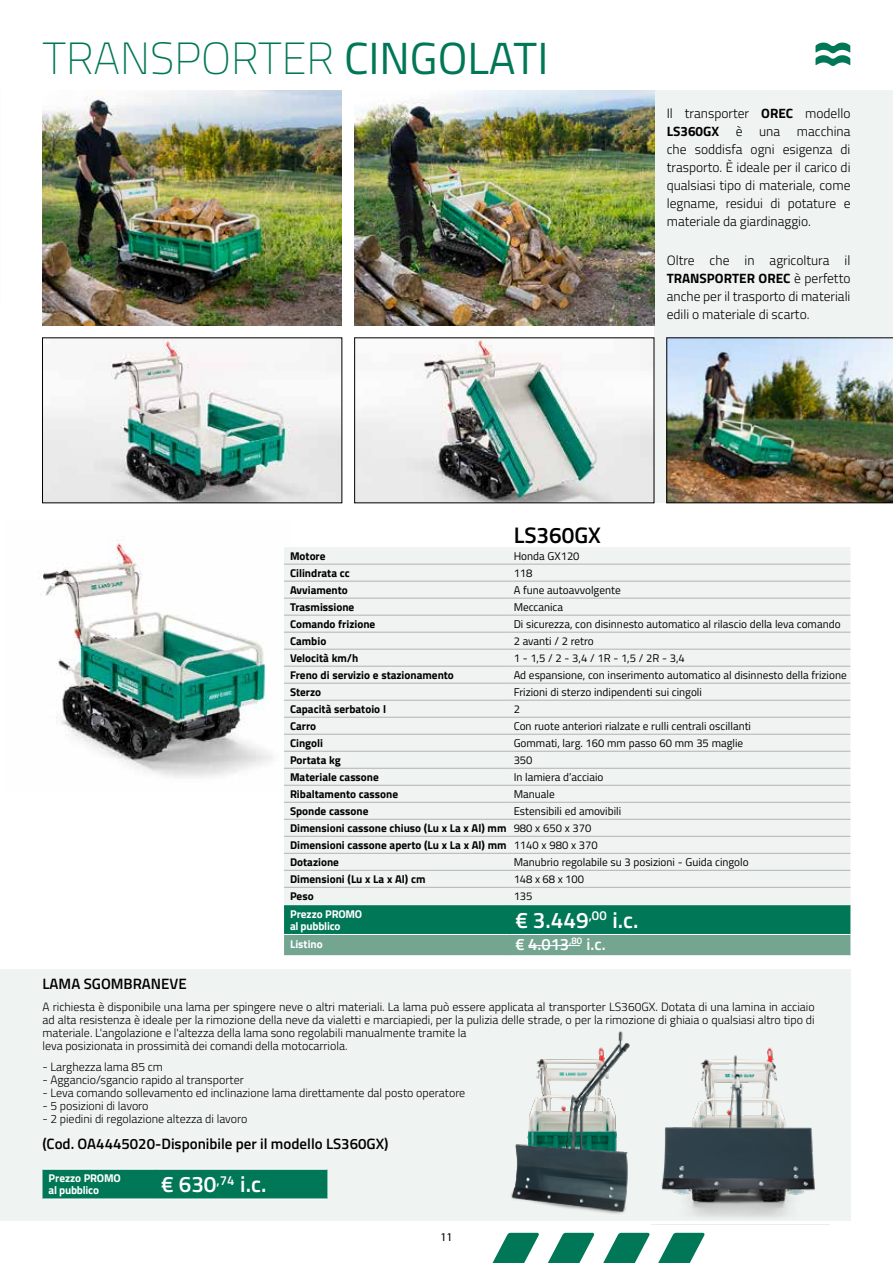
<style>
.page{position:relative;width:893px;height:1263px;background:#fff}
.page>*{position:absolute;margin:0;border:0;box-sizing:border-box;transform-origin:0 0}
.t1{font:200 45px "Titillium Web";color:#007756}
.t2{font:600 22.5px "Titillium Web";color:#fff}
.t3{font:600 22.5px "Titillium Web";color:#000}
.t4{font:600 16.5px "Titillium Web";color:#fff}
.t5{font:600 15px "Titillium Web";color:#000}
.t6{font:300 13.5px/18px "Titillium Web";color:#000;text-align:justify}
.t7{font:300 12px/12.9px "Titillium Web";color:#000}
.t8{font:12px "Myriad Pro";color:#000}
.t9{font:11.25px "Titillium Web";color:#000}
.t10{font:700 11.25px/17px "Titillium Web";color:#000}
.t11{font:700 11.25px/12px "Titillium Web";letter-spacing:-.02em;color:#fff}
.t12{font:700 11.25px "Titillium Web";color:#fff}
.s1{font-weight:400}
.s2{font-weight:700}
</style>
<div class="page">
<div style="left:0;top:969px;width:850px;height:251px;background:#eff3f1"></div>
<svg style="left:815px;top:42px;width:35px;height:24px"></svg>
<div style="left:654px;top:90px;width:239px;height:413px;background:#eff3f1"></div>
<img style="left:39px;top:539px;width:234px;height:239px">
<img style="left:652px;top:1047px;width:178px;height:178px">
<img style="left:500px;top:1031px;width:147px;height:190px">
<img style="left:43px;top:90px;width:299px;height:235px">
<img style="left:44px;top:340px;width:296px;height:161px">
<img style="left:356px;top:340px;width:296px;height:161px">
<img style="left:667px;top:338px;width:226px;height:165px">
<img style="left:355px;top:90px;width:299px;height:235px">
<div style="left:284px;top:547px;width:566px;height:357px;background:#eff3f1"></div>
<hr style="left:284px;top:564px;width:224px;height:1px;background:#b3b2b2">
<hr style="left:508px;top:564px;width:342px;height:1px;background:#b3b2b2">
<hr style="left:284px;top:581px;width:224px;height:1px;background:#b3b2b2">
<hr style="left:508px;top:581px;width:342px;height:1px;background:#b3b2b2">
<hr style="left:284px;top:598px;width:224px;height:1px;background:#b3b2b2">
<hr style="left:508px;top:598px;width:342px;height:1px;background:#b3b2b2">
<hr style="left:284px;top:615px;width:224px;height:1px;background:#b3b2b2">
<hr style="left:508px;top:615px;width:342px;height:1px;background:#b3b2b2">
<hr style="left:284px;top:632px;width:224px;height:1px;background:#b3b2b2">
<hr style="left:508px;top:632px;width:342px;height:1px;background:#b3b2b2">
<hr style="left:284px;top:649px;width:224px;height:1px;background:#b3b2b2">
<hr style="left:508px;top:649px;width:342px;height:1px;background:#b3b2b2">
<hr style="left:284px;top:666px;width:224px;height:1px;background:#b3b2b2">
<hr style="left:508px;top:666px;width:342px;height:1px;background:#b3b2b2">
<hr style="left:284px;top:683px;width:224px;height:1px;background:#b3b2b2">
<hr style="left:508px;top:683px;width:342px;height:1px;background:#b3b2b2">
<hr style="left:284px;top:700px;width:224px;height:1px;background:#b3b2b2">
<hr style="left:508px;top:700px;width:342px;height:1px;background:#b3b2b2">
<hr style="left:284px;top:717px;width:224px;height:1px;background:#b3b2b2">
<hr style="left:508px;top:717px;width:342px;height:1px;background:#b3b2b2">
<hr style="left:284px;top:734px;width:224px;height:1px;background:#b3b2b2">
<hr style="left:508px;top:734px;width:342px;height:1px;background:#b3b2b2">
<hr style="left:284px;top:751px;width:224px;height:1px;background:#b3b2b2">
<hr style="left:508px;top:751px;width:342px;height:1px;background:#b3b2b2">
<hr style="left:284px;top:768px;width:224px;height:1px;background:#b3b2b2">
<hr style="left:508px;top:768px;width:342px;height:1px;background:#b3b2b2">
<hr style="left:284px;top:785px;width:224px;height:1px;background:#b3b2b2">
<hr style="left:508px;top:785px;width:342px;height:1px;background:#b3b2b2">
<hr style="left:284px;top:802px;width:224px;height:1px;background:#b3b2b2">
<hr style="left:508px;top:802px;width:342px;height:1px;background:#b3b2b2">
<hr style="left:284px;top:819px;width:224px;height:1px;background:#b3b2b2">
<hr style="left:508px;top:819px;width:342px;height:1px;background:#b3b2b2">
<hr style="left:284px;top:836px;width:224px;height:1px;background:#b3b2b2">
<hr style="left:508px;top:836px;width:342px;height:1px;background:#b3b2b2">
<hr style="left:284px;top:853px;width:224px;height:1px;background:#b3b2b2">
<hr style="left:508px;top:853px;width:342px;height:1px;background:#b3b2b2">
<hr style="left:284px;top:870px;width:224px;height:1px;background:#b3b2b2">
<hr style="left:508px;top:870px;width:342px;height:1px;background:#b3b2b2">
<hr style="left:284px;top:887px;width:224px;height:1px;background:#b3b2b2">
<hr style="left:508px;top:887px;width:342px;height:1px;background:#b3b2b2">
<svg style="left:284px;top:905px;width:566px;height:50px;background:#308a6e"></svg>
<hr style="left:284px;top:934px;width:225px;height:1px;background:#fff">
<hr style="left:509px;top:934px;width:341px;height:1px;background:#fff">
<hr style="left:528px;top:945px;width:52px;height:1px;background:#fff">
<div style="left:43px;top:1170px;width:284px;height:29px;background:#007756"></div>
<hr style="left:43px;top:1199px;width:112px;height:1px;background:#fff">
<hr style="left:155px;top:1199px;width:172px;height:1px;background:#fff">
<hr style="left:43px;top:1169px;width:112px;height:1px;background:#fff">
<hr style="left:155px;top:1169px;width:172px;height:1px;background:#fff">
<svg style="left:492px;top:1233px;width:213px;height:30px"></svg>
<h1 class="t1" style="left:43px;top:26px;width:507px">TRANSPORTER <span class="s1">CINGOLATI</span></h1>
<p class="t6" style="left:667px;top:104px;width:185px">Il transporter <span class="s2">OREC</span> modello <span class="s2">LS360GX</span> è una macchina che soddisfa ogni esigenza di trasporto. È ideale per il carico di qualsiasi tipo di materiale, come legname, residui di potature e materiale da giardinaggio.</p>
<p class="t6" style="left:667px;top:250px;width:185px">Oltre che in agricoltura il <span class="s2">TRANSPORTER OREC</span> è perfetto anche per il trasporto di materiali edili o materiale di scarto.</p>
<h2 class="t3" style="left:514px;top:518px;width:89px">LS360GX</h2>
<p class="t10" style="left:290px;top:547px;width:37px">Motore</p>
<p class="t9" style="left:514px;top:547px;width:67px">Honda GX120</p>
<p class="t10" style="left:290px;top:564px;width:61px">Cilindrata cc</p>
<p class="t9" style="left:514px;top:565px;width:20px">118</p>
<p class="t10" style="left:290px;top:581px;width:59px">Avviamento</p>
<p class="t9" style="left:514px;top:582px;width:109px">A fune autoavvolgente</p>
<p class="t10" style="left:290px;top:598px;width:66px">Trasmissione</p>
<p class="t9" style="left:514px;top:599px;width:51px">Meccanica</p>
<p class="t10" style="left:290px;top:615px;width:87px">Comando frizione</p>
<p class="t9" style="left:514px;top:616px;width:328px">Di sicurezza, con disinnesto automatico al rilascio della leva comando</p>
<p class="t10" style="left:290px;top:632px;width:38px">Cambio</p>
<p class="t9" style="left:514px;top:633px;width:82px">2 avanti / 2 retro</p>
<p class="t10" style="left:290px;top:649px;width:70px">Velocità km/h</p>
<p class="t9" style="left:514px;top:650px;width:173px">1 - 1,5 / 2 - 3,4 / 1R - 1,5 / 2R - 3,4</p>
<p class="t10" style="left:290px;top:666px;width:165px">Freno di servizio e stazionamento</p>
<p class="t9" style="left:514px;top:667px;width:335px">Ad espansione, con inserimento automatico al disinnesto della frizione</p>
<p class="t10" style="left:290px;top:683px;width:33px">Sterzo</p>
<p class="t9" style="left:514px;top:684px;width:190px">Frizioni di sterzo indipendenti sui cingoli</p>
<p class="t10" style="left:290px;top:700px;width:98px">Capacità serbatoio l</p>
<p class="t9" style="left:514px;top:701px;width:8px">2</p>
<p class="t10" style="left:290px;top:717px;width:28px">Carro</p>
<p class="t9" style="left:514px;top:718px;width:239px">Con ruote anteriori rialzate e rulli centrali oscillanti</p>
<p class="t10" style="left:290px;top:734px;width:35px">Cingoli</p>
<p class="t9" style="left:514px;top:735px;width:231px">Gommati, larg. 160 mm passo 60 mm 35 maglie</p>
<p class="t10" style="left:290px;top:751px;width:52px">Portata kg</p>
<p class="t9" style="left:514px;top:752px;width:20px">350</p>
<p class="t10" style="left:290px;top:768px;width:90px">Materiale cassone</p>
<p class="t9" style="left:514px;top:769px;width:91px">In lamiera d’acciaio</p>
<p class="t10" style="left:290px;top:785px;width:110px">Ribaltamento cassone</p>
<p class="t9" style="left:514px;top:786px;width:43px">Manuale</p>
<p class="t10" style="left:290px;top:802px;width:80px">Sponde cassone</p>
<p class="t10" style="left:290px;top:802px;width:333px;text-indent:224px"><span class="s1">Estensibili ed amovibili </span>Dimensioni cassone chiuso (Lu x La x Al) mm <span class="s1">980 x 650 x 370<br></span>Dimensioni cassone aperto (Lu x La x Al) mm <span class="s1">1140 x 980 x 370<br></span>Dotazione</p>
<p class="t9" style="left:514px;top:854px;width:237px">Manubrio regolabile su 3 posizioni - Guida cingolo</p>
<p class="t10" style="left:290px;top:870px;width:137px">Dimensioni (Lu x La x Al) cm</p>
<p class="t9" style="left:514px;top:871px;width:72px">148 x 68 x 100</p>
<p class="t10" style="left:290px;top:887px;width:25px">Peso</p>
<p class="t9" style="left:514px;top:888px;width:20px">135</p>
<p class="t11" style="left:290px;top:907px;width:74px">Prezzo PROMO al pubblico</p>
<h2 class="t2" style="left:515px;top:903px;width:125px">€ 3.449<sup>,00</sup> i.c.</h2>
<p class="t12" style="left:290px;top:936px;width:34px">Listino</p>
<h3 class="t4" style="left:515px;top:932px;width:92px">€ 4.013<sup>,80</sup> i.c.</h3>
<p class="t5" style="left:43px;top:973px;width:146px">LAMA SGOMBRANEVE</p>
<p class="t7" style="left:43px;top:999px;width:774px">A richiesta è disponibile una lama per spingere neve o altri materiali. La lama può essere applicata al transporter LS360GX. Dotata di una lamina in acciaio ad alta resistenza è ideale per la rimozione della neve da vialetti e marciapiedi, per la pulizia delle strade, o per la rimozione di ghiaia o qualsiasi altro tipo di materiale. L'angolazione e l'altezza della lama sono regolabili manualmente tramite la<br>leva posizionata in prossimità dei comandi della motocarriola.</p>
<p class="t7" style="left:43px;top:1060px;width:122px">- Larghezza lama 85 cm</p>
<p class="t7" style="left:43px;top:1073px;width:203px">- Aggancio/sgancio rapido al transporter</p>
<p class="t7" style="left:43px;top:1086px;width:424px">- Leva comando sollevamento ed inclinazione lama direttamente dal posto operatore</p>
<p class="t7" style="left:43px;top:1099px;width:108px">- 5 posizioni di lavoro</p>
<p class="t7" style="left:43px;top:1111px;width:206px">- 2 piedini di regolazione altezza di lavoro</p>
<p class="t5" style="left:43px;top:1133px;width:347px">(Cod. OA4445020-Disponibile per il modello LS360GX)</p>
<p class="t11" style="left:49px;top:1172px;width:74px">Prezzo PROMO al pubblico</p>
<h2 class="t2" style="left:161px;top:1167px;width:107px">€ 630<sup>,74</sup> i.c.</h2>
<p class="t8" style="left:440px;top:1230px;width:14px">11</p>
</div>
